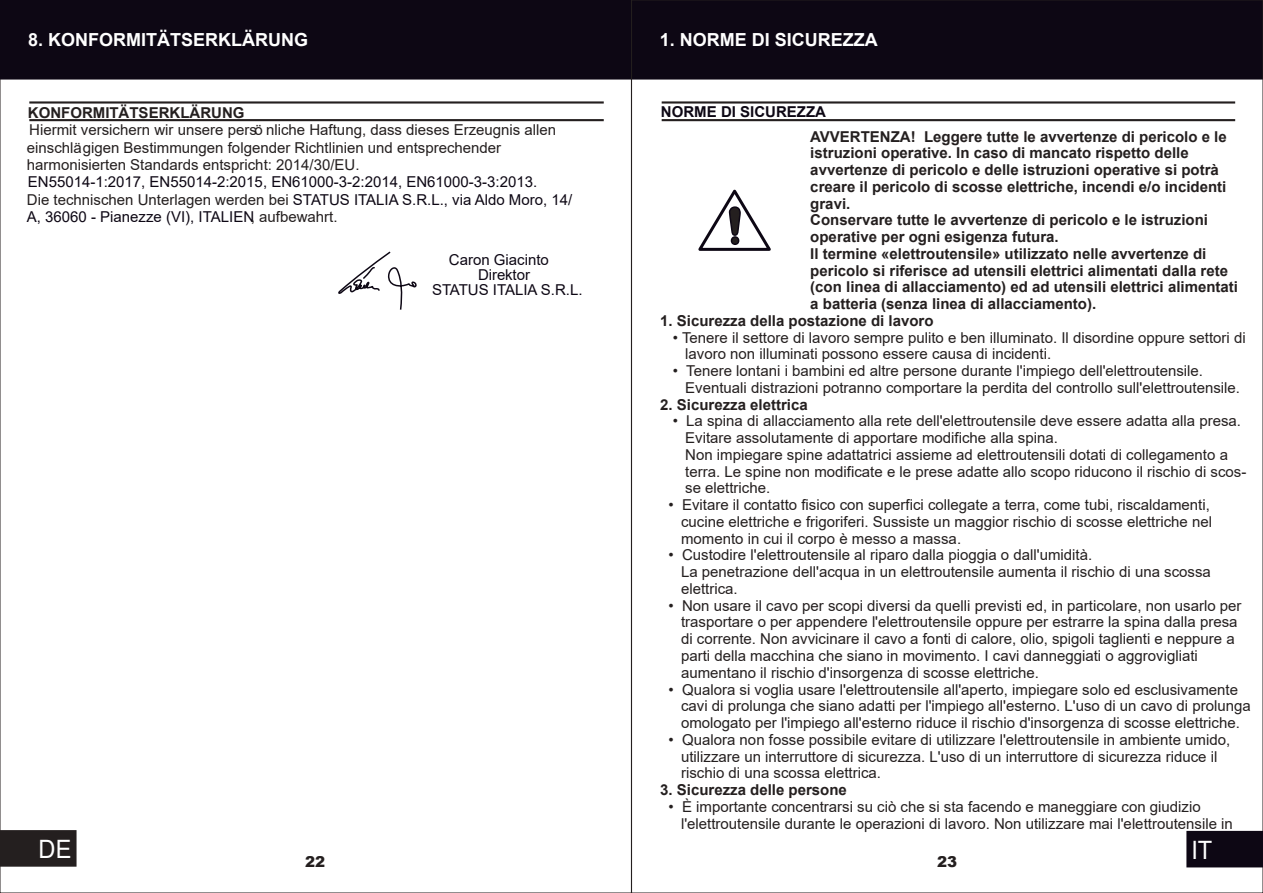
<style>
.page{position:relative;width:1263px;height:893px;background:#fff}
.page>*{position:absolute;margin:0;border:0;box-sizing:border-box;transform-origin:0 0}
.t1{font:25.35px "Arial";color:#fff;scale:.93 1}
.t2{font:700 18px "Arial";color:#fff}
.t3{font:15px/16.8px "Arial";color:#241f1f}
.t4{font:700 15px/16.8px "Arial";color:#241f1f}
.t5{font:15px/17.4px "Arial";color:#0d0714}
.t6{font:700 15px "Arial";color:#0d0714}
.t7{font:900 15px "Arial";color:#241f1f}
.s1{color:#241f1f}
</style>
<div class="page">
<div style="left:0;top:0;width:631px;height:80px;background:#0d0714"></div>
<div style="left:0;top:830px;width:77px;height:37px;background:#241f1f"></div>
<svg style="left:338px;top:251px;width:79px;height:59px"></svg>
<hr style="left:29px;top:101px;width:575px;height:3px;background:#241f1f">
<hr style="left:29px;top:119px;width:575px;height:2px;background:#241f1f">
<hr style="left:662px;top:101px;width:573px;height:3px;background:#241f1f">
<hr style="left:662px;top:119px;width:573px;height:2px;background:#241f1f">
<svg style="left:698px;top:189px;width:73px;height:62px"></svg>
<div style="left:633px;top:2px;width:628px;height:78px;background:#0d0714"></div>
<div style="left:1186px;top:831px;width:77px;height:36px;background:#0d0714"></div>
<p class="t2" style="left:28px;top:33px;width:281px">8. KONFORMITÄTSERKLÄRUNG</p>
<p class="t2" style="left:660px;top:33px;width:220px">1. NORME DI SICUREZZA</p>
<p class="t4" style="left:28px;top:106px;width:218px">KONFORMITÄTSERKLÄRUNG</p>
<p class="t3" style="left:27px;top:123px;width:531px;line-height:17.4px">Hiermit versichern wir unsere persö nliche Haftung, dass dieses Erzeugnis allen einschlägigen Bestimmungen folgender Richtlinien und entsprechender harmonisierten Standards entspricht: 2014/30/EU.</p>
<p class="t5" style="left:27px;top:173px;width:547px">EN55014-1:2017, EN55014-2:2015, EN61000-3-2:2014, EN61000-3-3:2013.<br><span class="s1">Die technischen Unterlagen werden bei</span> STATUS ITALIA S.R.L., via Aldo Moro, 14/<br>A, 36060 - Pianezze (VI), ITALIEN<span class="s1">, aufbewahrt.</span></p>
<p class="t5" style="left:449px;top:252px;width:102px">Caron Giacinto</p>
<p class="t5" style="left:478px;top:267px;width:54px">Direktor</p>
<p class="t5" style="left:432px;top:283px;width:152px">STATUS ITALIA S.R.L.</p>
<p class="t6" style="left:661px;top:106px;width:166px">NORME DI SICUREZZA</p>
<p class="t4" style="left:810px;top:129px;width:429px">AVVERTENZA! Leggere tutte le avvertenze di pericolo e le istruzioni operative. In caso di mancato rispetto delle avvertenze di pericolo e delle istruzioni operative si potrà creare il pericolo di scosse elettriche, incendi e/o incidenti gravi.<br>Conservare tutte le avvertenze di pericolo e le istruzioni operative per ogni esigenza futura.<br>Il termine «elettroutensile» utilizzato nelle avvertenze di pericolo si riferisce ad utensili elettrici alimentati dalla rete (con linea di allacciamento) ed ad utensili elettrici alimentati a batteria (senza linea di allacciamento).</p>
<p class="t4" style="left:660px;top:314px;width:275px">1. Sicurezza della postazione di lavoro</p>
<p class="t3" style="left:685px;top:330px;width:562px;text-indent:-13px">• Tenere il settore di lavoro sempre pulito e ben illuminato. Il disordine oppure settori di lavoro non illuminati possono essere causa di incidenti.</p>
<p class="t3" style="left:685px;top:364px;width:556px;text-indent:-13px">• Tenere lontani i bambini ed altre persone durante l'impiego dell'elettroutensile.<br>Eventuali distrazioni potranno comportare la perdita del controllo sull'elettroutensile.</p>
<p class="t4" style="left:660px;top:397px;width:149px">2. Sicurezza elettrica</p>
<p class="t3" style="left:685px;top:414px;width:563px;text-indent:-13px">• La spina di allacciamento alla rete dell'elettroutensile deve essere adatta alla presa.<br>Evitare assolutamente di apportare modifiche alla spina.<br>Non impiegare spine adattatrici assieme ad elettroutensili dotati di collegamento a terra. Le spine non modificate e le prese adatte allo scopo riducono il rischio di scos&shy;se elettriche.</p>
<p class="t3" style="left:681px;top:498px;width:533px;text-indent:-13px">• Evitare il contatto fisico con superfici collegate a terra, come tubi, riscaldamenti, cucine elettriche e frigoriferi. Sussiste un maggior rischio di scosse elettriche nel momento in cui il corpo è messo a massa.</p>
<p class="t3" style="left:681px;top:548px;width:531px;text-indent:-13px">• Custodire l'elettroutensile al riparo dalla pioggia o dall'umidità.<br>La penetrazione dell'acqua in un elettroutensile aumenta il rischio di una scossa elettrica.</p>
<p class="t3" style="left:681px;top:598px;width:562px;text-indent:-13px">• Non usare il cavo per scopi diversi da quelli previsti ed, in particolare, non usarlo per trasportare o per appendere l'elettroutensile oppure per estrarre la spina dalla presa di corrente. Non avvicinare il cavo a fonti di calore, olio, spigoli taglienti e neppure a parti della macchina che siano in movimento. I cavi danneggiati o aggrovigliati aumentano il rischio d'insorgenza di scosse elettriche.</p>
<p class="t3" style="left:681px;top:682px;width:571px;text-indent:-13px">• Qualora si voglia usare l'elettroutensile all'aperto, impiegare solo ed esclusivamente cavi di prolunga che siano adatti per l'impiego all'esterno. L'uso di un cavo di prolunga omologato per l'impiego all'esterno riduce il rischio d'insorgenza di scosse elettriche.</p>
<p class="t3" style="left:681px;top:732px;width:551px;text-indent:-13px">• Qualora non fosse possibile evitare di utilizzare l'elettroutensile in ambiente umido, utilizzare un interruttore di sicurezza. L'uso di un interruttore di sicurezza riduce il rischio di una scossa elettrica.</p>
<p class="t4" style="left:660px;top:783px;width:188px">3. Sicurezza delle persone</p>
<p class="t3" style="left:681px;top:799px;width:553px;text-indent:-13px">• È importante concentrarsi su ciò che si sta facendo e maneggiare con giudizio l'elettroutensile durante le operazioni di lavoro. Non utilizzare mai l'elettroutensile in</p>
<h1 class="t1" style="left:39px;top:839px;width:37px">DE</h1>
<p class="t7" style="left:305px;top:857px;width:22px">22</p>
<p class="t7" style="left:937px;top:857px;width:22px">23</p>
<h1 class="t1" style="left:1191px;top:840px;width:24px">IT</h1>
</div>
